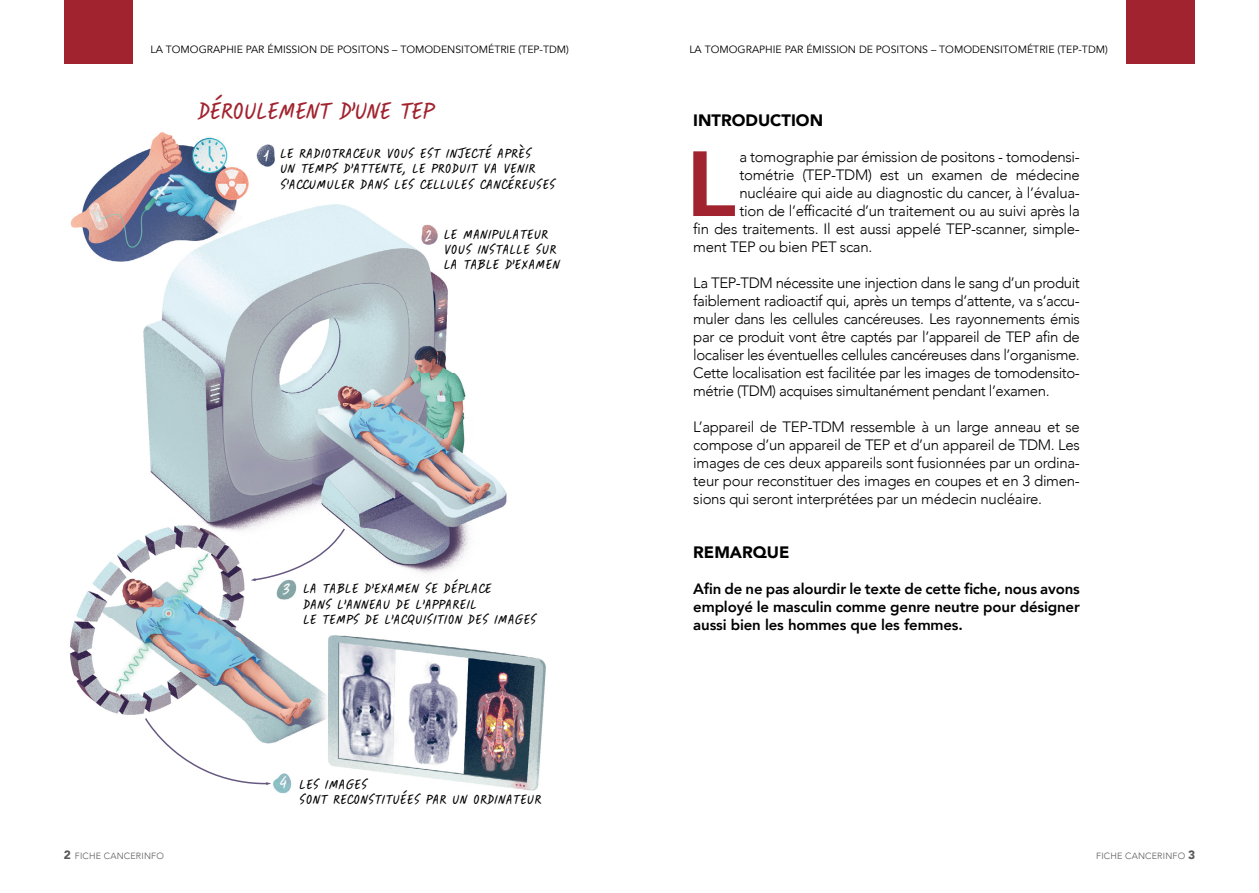
<style>
.page{position:relative;width:1259px;height:893px;background:#fff}
.page>*{position:absolute;margin:0;border:0;box-sizing:border-box;transform-origin:0 0}
.t1{font:700 90.9px "Roboto";color:#a1232f}
.t2{font:33px "IN Ca Script";letter-spacing:-.03em;color:#a1232f}
.t3{font:20.85px "IN Ca Script";color:#fff}
.t4{font:18.6px/15.1px "IN Ca Script";color:#000}
.t5{font:900 16.5px "Avenir";color:#000}
.t6{font:300 15px/18px "Avenir";letter-spacing:-.02em;color:#000;text-align:justify}
.t7{font:800 15px/18px "Avenir";letter-spacing:-.01em;color:#000;text-align:justify}
.t8{font:10.5px "Avenir";color:#000}
.t9{font:300 9px "Avenir";letter-spacing:.02em;color:#58585a}
.s1{font-weight:900;font-size:12px}
</style>
<div class="page">
<div style="left:64px;top:0;width:68px;height:64px;background:#a1232f"></div>
<div style="left:1126px;top:0;width:69px;height:64px;background:#a1232f"></div>
<img style="left:69px;top:132px;width:477px;height:662px">
<svg style="left:251px;top:529px;width:94px;height:52px"></svg>
<svg style="left:145px;top:718px;width:126px;height:67px"></svg>
<p class="t8" style="left:150px;top:43px;width:420px">LA TOMOGRAPHIE PAR ÉMISSION DE POSITONS – TOMODENSITOMÉTRIE (TEP-TDM)</p>
<p class="t8" style="left:689px;top:43px;width:420px">LA TOMOGRAPHIE PAR ÉMISSION DE POSITONS – TOMODENSITOMÉTRIE (TEP-TDM)</p>
<h2 class="t2" style="left:196px;top:88px;width:238px">DÉROULEMENT D’UNE TEP</h2>
<h3 class="t3" style="left:262px;top:141px;width:8px">1</h3>
<p class="t4" style="left:279px;top:145px;width:277px">LE RADIOTRACEUR VOUS EST INJECTÉ APRÈS<br>UN TEMPS D’ATTENTE, LE PRODUIT VA VENIR<br>S’ACCUMULER DANS LES CELLULES CANCÉREUSES</p>
<p class="t4" style="left:443px;top:225px;width:118px">LE MANIPULATEUR<br>VOUS INSTALLE SUR<br>LA TABLE D’EXAMEN</p>
<h3 class="t3" style="left:424px;top:221px;width:8px">2</h3>
<h3 class="t3" style="left:282px;top:575px;width:9px">3</h3>
<p class="t4" style="left:302px;top:580px;width:235px">LA TABLE D’EXAMEN SE DÉPLACE<br>DANS L’ANNEAU DE L’APPAREIL<br>LE TEMPS DE L’ACQUISITION DES IMAGES</p>
<h3 class="t3" style="left:279px;top:767px;width:9px">4</h3>
<p class="t4" style="left:299px;top:776px;width:244px">LES IMAGES<br>SONT RECONSTITUÉES PAR UN ORDINATEUR</p>
<p class="t5" style="left:693px;top:106px;width:131px">INTRODUCTION</p>
<h1 class="t1" style="left:687px;top:120px;width:51px">L</h1>
<p class="t6" style="left:739px;top:148px;width:342px">a tomographie par émission de positons - tomodensi-</p>
<p class="t6" style="left:739px;top:166px;width:342px">tométrie (TEP-TDM) est un examen de médecine</p>
<p class="t6" style="left:739px;top:184px;width:342px">nucléaire qui aide au diagnostic du cancer, à l’évalua-</p>
<p class="t6" style="left:739px;top:202px;width:342px">tion de l’efficacité d’un traitement ou au suivi après la</p>
<p class="t6" style="left:693px;top:220px;width:388px">fin des traitements. Il est aussi appelé TEP-scanner, simple-</p>
<p class="t6" style="left:693px;top:238px;width:181px">ment TEP ou bien PET scan.</p>
<p class="t6" style="left:693px;top:274px;width:388px">La TEP-TDM nécessite une injection dans le sang d’un produit faiblement radioactif qui, après un temps d’attente, va s’accu&shy;muler dans les cellules cancéreuses. Les rayonnements émis par ce produit vont être captés par l’appareil de TEP afin de localiser les éventuelles cellules cancéreuses dans l’organisme.<br>Cette localisation est facilitée par les images de tomodensito&shy;métrie (TDM) acquises simultanément pendant l’examen.</p>
<p class="t6" style="left:693px;top:418px;width:388px">L’appareil de TEP-TDM ressemble à un large anneau et se compose d’un appareil de TEP et d’un appareil de TDM. Les images de ces deux appareils sont fusionnées par un ordina&shy;teur pour reconstituer des images en coupes et en 3 dimen&shy;sions qui seront interprétées par un médecin nucléaire.</p>
<p class="t5" style="left:693px;top:538px;width:98px">REMARQUE</p>
<p class="t7" style="left:693px;top:580px;width:388px">Afin de ne pas alourdir le texte de cette fiche, nous avons employé le masculin comme genre neutre pour désigner aussi bien les hommes que les femmes.</p>
<p class="t9" style="left:64px;top:850px;width:102px"><span class="s1">2</span> FICHE CANCERINFO</p>
<p class="t9" style="left:1096px;top:850px;width:100px">FICHE CANCERINFO <span class="s1">3</span></p>
</div>
